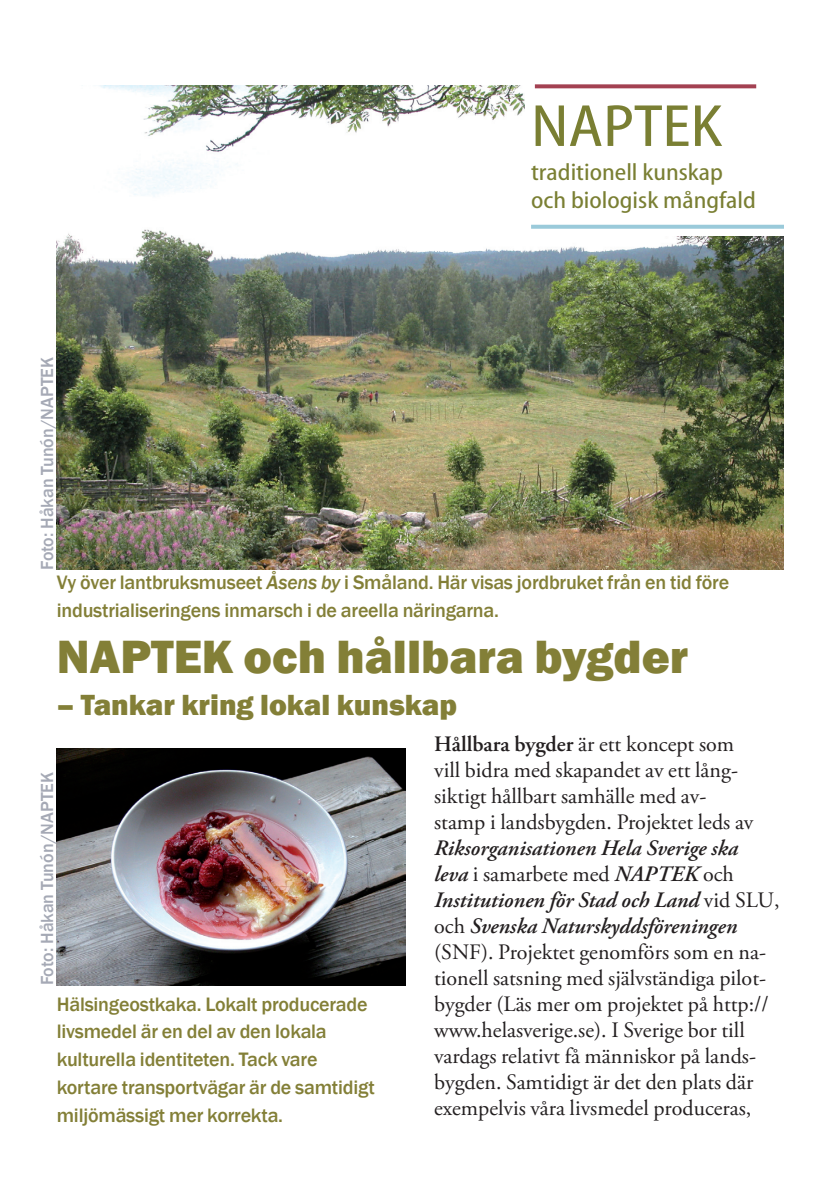
<style>
.page{position:relative;width:840px;height:1191px;background:#fff}
.page>*{position:absolute;margin:0;border:0;box-sizing:border-box;transform-origin:0 0}
.t1{font:60px "Myriad Cn Web";color:#7a7f33;scale:1.1 1}
.Rubrik{font:800 48px "Franklin Gothic";color:#837f37}
.Rubrik_2{font:800 30px "Franklin Gothic";color:#837f37}
.t2{font:24px/28px "Myriad Cn Web";color:#7a7f33;scale:1.1 1}
.brödtext_utan_första{font:22px/26px "Adobe Garamond Pro";color:#231f20}
.bildtext{font:500 20px/27.8px "Franklin Gothic";letter-spacing:-.01em;color:#837f37}
.Fotograf{font:500 18px "Franklin Gothic";color:#a5a9b5}
.s1{font-style:italic}
.s2{font-weight:600}
.s3{font-weight:600;font-style:italic}
</style>
<div class="page">
<img style="left:57px;top:86px;width:725px;height:483px">
<img style="left:57px;top:748px;width:348px;height:237px">
<div style="left:524px;top:68px;width:258px;height:168px;background:#fff"></div>
<svg style="left:534px;top:84px;width:221px;height:4px"></svg>
<svg style="left:531px;top:225px;width:251px;height:4px"></svg>
<p class="Fotograf" style="left:36px;top:570px;width:215px;rotate:-90deg">Foto: Håkan Tunón/NAPTEK</p>
<p class="t1" style="left:531px;top:94px;width:175px">NAPTEK</p>
<p class="t2" style="left:531px;top:158px;width:206px">traditionell kunskap och biologisk mångfald</p>
<p class="bildtext" style="left:57px;top:568px;width:673px">Vy över lantbruksmuseet <span class="s1">Åsens by</span> i Småland. Här visas jordbruket från en tid före industrialiseringens inmarsch i de areella näringarna.</p>
<p class="Rubrik" style="left:57px;top:626px;width:632px">NAPTEK och hållbara bygder</p>
<p class="Rubrik_2" style="left:57px;top:686px;width:401px">– Tankar kring lokal kunskap</p>
<p class="Fotograf" style="left:36px;top:985px;width:215px;rotate:-90deg">Foto: Håkan Tunón/NAPTEK</p>
<p class="bildtext" style="left:57px;top:990px;width:319px">Hälsingeostkaka. Lokalt producerade livsmedel är en del av den lokala kulturella identiteten. Tack vare kortare transportvägar är de samtidigt miljömässigt mer korrekta.</p>
<p class="brödtext_utan_första" style="left:434px;top:732px;width:346px"><span class="s2">Hållbara bygder</span> är ett koncept som<br>vill bidra med skapandet av ett lång&shy;siktigt hållbart samhälle med av-<br>stamp i landsbygden. Projektet leds av <span class="s3">Riksorganisationen Hela Sverige ska<br>leva</span> i samarbete med <span class="s3">NAPTEK</span> och <span class="s3">Institutionen för Stad och Land</span> vid SLU, och <span class="s3">Svenska Naturskyddsföreningen </span>(SNF). Projektet genomförs som en na&shy;tionell satsning med självständiga pilot&shy;bygder (Läs mer om projektet på http:// www.helasverige.se). I Sverige bor till vardags relativt få människor på lands&shy;bygden. Samtidigt är det den plats där exempelvis våra livsmedel produceras,</p>
</div>
